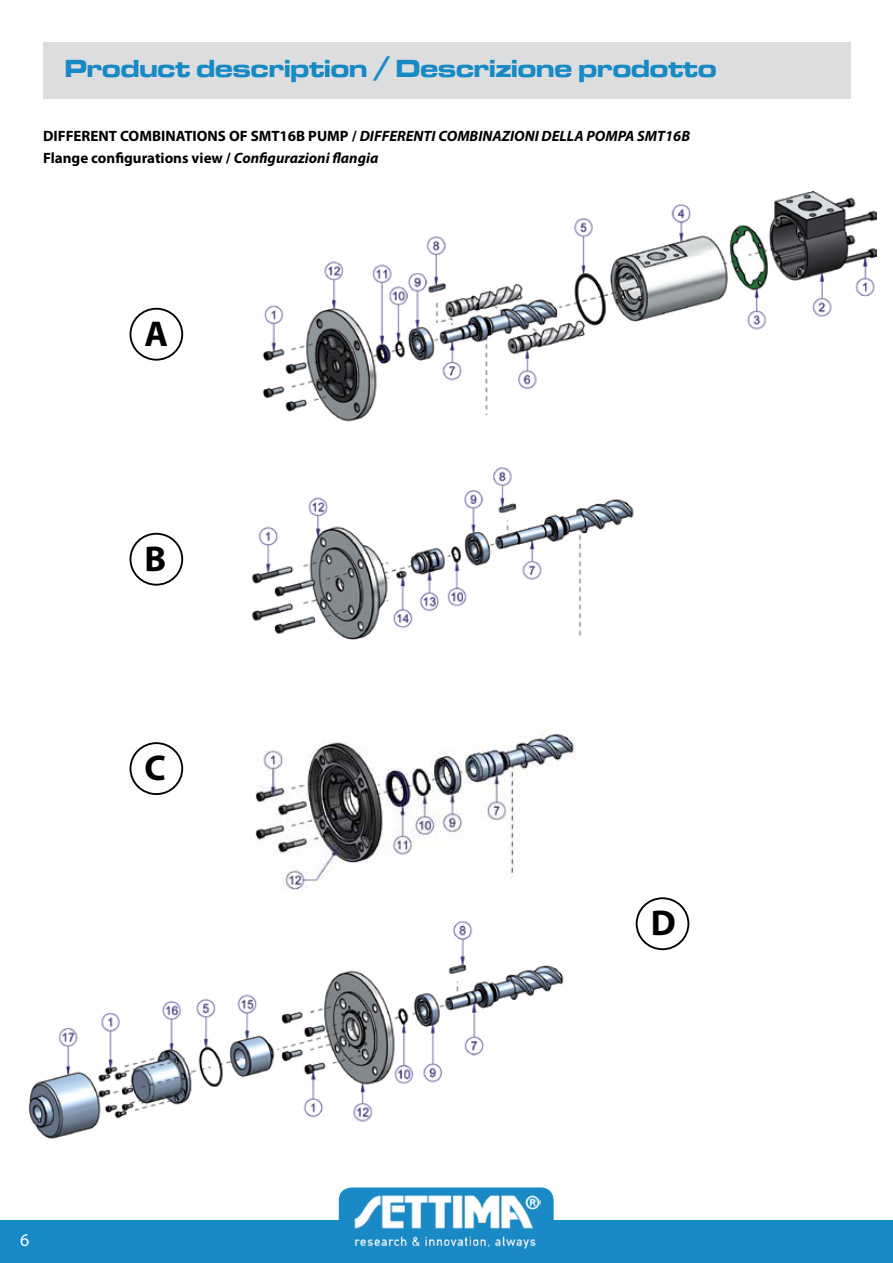
<style>
.page{position:relative;width:893px;height:1263px;background:#fff}
.page>*{position:absolute;margin:0;border:0;box-sizing:border-box;transform-origin:0 0}
.t1{font:700 36px "Myriad Pro";color:#000}
.t2{font:25.5px "Microgramma D Bold Exte";color:#1789c4}
.t3{font:18px "Myriad Pro";color:#fff}
.t4{font:700 15px/21.6px "Myriad Pro";color:#000}
.s1{font-style:italic}
</style>
<div class="page">
<img style="left:129px;top:467px;width:505px;height:174px">
<img style="left:129px;top:732px;width:559px;height:183px">
<img style="left:29px;top:915px;width:661px;height:223px">
<img style="left:129px;top:191px;width:748px;height:231px">
<div style="left:0;top:1220px;width:893px;height:43px;background:#1789c5"></div>
<svg style="left:339px;top:1187px;width:215px;height:33px"></svg>
<img style="left:352px;top:1187px;width:188px;height:62px">
<div style="left:43px;top:43px;width:807px;height:56px;background:#dcddde"></div>
<div style="left:130px;top:308px;width:53px;height:53px;border:2px solid #000;border-radius:50%"></div>
<div style="left:130px;top:533px;width:53px;height:53px;border:2px solid #000;border-radius:50%"></div>
<div style="left:130px;top:742px;width:53px;height:53px;border:2px solid #000;border-radius:50%"></div>
<div style="left:636px;top:897px;width:53px;height:53px;border:2px solid #000;border-radius:50%"></div>
<h2 class="t2" style="left:65px;top:52px;width:653px">Product description / Descrizione prodotto</h2>
<p class="t4" style="left:43px;top:125px;width:648px">DIFFERENT COMBINATIONS OF SMT16B PUMP / <span class="s1">DIFFERENTI COMBINAZIONI DELLA POMPA SMT16B<br></span>Flange configurations view / <span class="s1">Configurazioni flangia</span></p>
<h1 class="t1" style="left:145px;top:310px;width:25px">A</h1>
<h1 class="t1" style="left:145px;top:535px;width:23px">B</h1>
<h1 class="t1" style="left:145px;top:744px;width:23px">C</h1>
<h1 class="t1" style="left:651px;top:900px;width:27px">D</h1>
<p class="t3" style="left:20px;top:1228px;width:11px">6</p>
</div>
